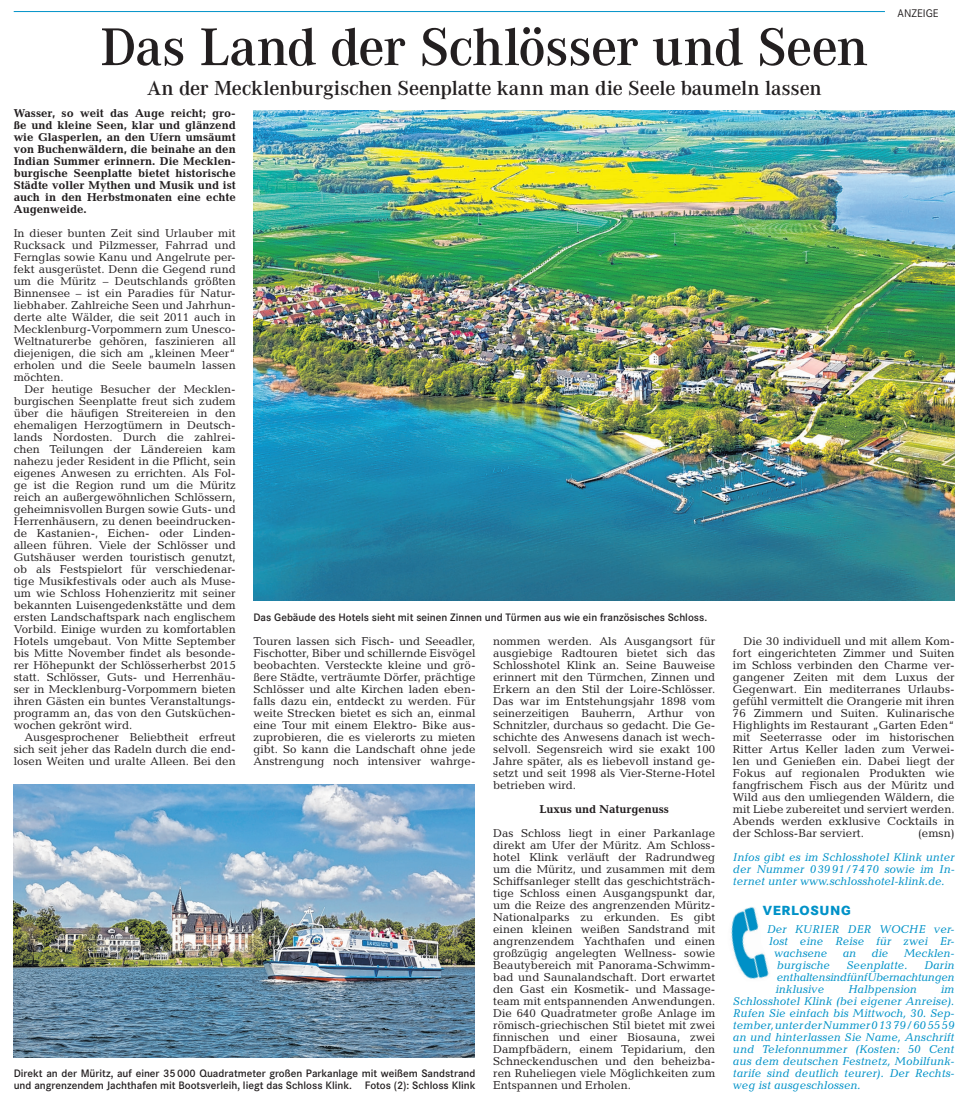
<style>
.page{position:relative;width:955px;height:1106px;background:#fff}
.page>*{position:absolute;margin:0;border:0;box-sizing:border-box;transform-origin:0 0}
.t1{font:600 55px "Corporate A";letter-spacing:-.015em;color:#231f20}
.t2{font:600 21px "Corporate A";letter-spacing:-.01em;color:#231f20}
.t3{font:800 13.75px "Corporate S";letter-spacing:.05em;color:#0092c8}
.t4{font:11.5px/12px "Candida";color:#231f20;text-align:justify}
.t5{font:italic 11.5px/12px "Candida";color:#0092c8;text-align:justify}
.t6{font:700 11.5px/12px "Candida";color:#231f20;text-align:justify}
.t7{font:11.5px "Corporate S";color:#231f20}
.t8{font:600 11.25px/12px "Corporate S";color:#231f20}
</style>
<div class="page">
<img style="left:731px;top:907px;width:19px;height:72px">
<hr style="left:14px;top:11px;width:870px;height:1px;background:#0092c8">
<img style="left:253px;top:110px;width:701px;height:491px">
<img style="left:13px;top:785px;width:461px;height:272px">
<p class="t1" style="left:100px;top:17px;width:768px">Das Land der Schlösser und Seen</p>
<p class="t2" style="left:147px;top:77px;width:676px">An der Mecklenburgischen Seenplatte kann man die Seele baumeln lassen</p>
<p class="t7" style="left:897px;top:7px;width:43px">ANZEIGE</p>
<p class="t6" style="left:14px;top:107px;width:223px">Wasser, so weit das Auge reicht; gro&shy;ße und kleine Seen, klar und glänzend wie Glasperlen, an den Ufern umsäumt von Buchenwäldern, die beinahe an den Indian Summer erinnern. Die Mecklen&shy;burgische Seenplatte bietet historische Städte voller Mythen und Musik und ist auch in den Herbstmonaten eine echte Augenweide.</p>
<p class="t4" style="left:14px;top:227px;width:223px">In dieser bunten Zeit sind Urlauber mit Rucksack und Pilzmesser, Fahrrad und Fernglas sowie Kanu und Angelrute per&shy;fekt ausgerüstet. Denn die Gegend rund um die Müritz – Deutschlands größten Binnensee – ist ein Paradies für Natur&shy;liebhaber. Zahlreiche Seen und Jahrhun&shy;derte alte Wälder, die seit 2011 auch in Mecklenburg-Vorpommern zum Unesco-Weltnaturerbe gehören, faszinieren all diejenigen, die sich am „kleinen Meer“ erholen und die Seele baumeln lassen möchten.</p>
<p class="t4" style="left:14px;top:383px;width:223px;text-indent:11px">Der heutige Besucher der Mecklen&shy;burgischen Seenplatte freut sich zudem über die häufigen Streitereien in den ehemaligen Herzogtümern in Deutsch&shy;lands Nordosten. Durch die zahlrei&shy;chen Teilungen der Ländereien kam nahezu jeder Resident in die Pflicht, sein eigenes Anwesen zu errichten. Als Fol&shy;ge ist die Region rund um die Müritz reich an außergewöhnlichen Schlössern, geheimnisvollen Burgen sowie Guts- und Herrenhäusern, zu denen beeindrucken&shy;de Kastanien-, Eichen- oder Linden&shy;alleen führen. Viele der Schlösser und Gutshäuser werden touristisch genutzt, ob als Festspielort für verschiedenar&shy;tige Musikfestivals oder auch als Muse&shy;um wie Schloss Hohenzieritz mit seiner bekannten Luisengedenkstätte und dem ersten Landschaftspark nach englischem Vorbild. Einige wurden zu komfortablen Hotels umgebaut. Von Mitte September bis Mitte November findet als besonde&shy;rer Höhepunkt der Schlösserherbst 2015 statt. Schlösser, Guts- und Herrenhäu&shy;ser in Mecklenburg-Vorpommern bieten ihren Gästen ein buntes Veranstaltungs&shy;programm an, das von den Gutsküchen&shy;wochen gekrönt wird.</p>
<p class="t4" style="left:14px;top:731px;width:223px;text-indent:11px">Ausgesprochener Beliebtheit erfreut sich seit jeher das Radeln durch die end&shy;losen Weiten und uralte Alleen. Bei den</p>
<p class="t8" style="left:253px;top:611px;width:455px">Das Gebäude des Hotels sieht mit seinen Zinnen und Türmen aus wie ein französisches Schloss.</p>
<p class="t4" style="left:253px;top:635px;width:223px">Touren lassen sich Fisch- und Seeadler, Fischotter, Biber und schillernde Eisvögel beobachten. Versteckte kleine und grö&shy;ßere Städte, verträumte Dörfer, prächtige Schlösser und alte Kirchen laden eben&shy;falls dazu ein, entdeckt zu werden. Für weite Strecken bietet es sich an, einmal eine Tour mit einem Elektro- Bike aus&shy;zuprobieren, die es vielerorts zu mieten gibt. So kann die Landschaft ohne jede Anstrengung noch intensiver wahrge-</p>
<p class="t4" style="left:493px;top:635px;width:223px">nommen werden. Als Ausgangsort für ausgiebige Radtouren bietet sich das Schlosshotel Klink an. Seine Bauweise erinnert mit den Türmchen, Zinnen und Erkern an den Stil der Loire-Schlösser.<br>Das war im Entstehungsjahr 1898 vom seinerzeitigen Bauherrn, Arthur von Schnitzler, durchaus so gedacht. Die Ge&shy;schichte des Anwesens danach ist wech&shy;selvoll. Segensreich wird sie exakt 100<br>Jahre später, als es liebevoll instand ge&shy;setzt und seit 1998 als Vier-Sterne-Hotel betrieben wird.</p>
<p class="t6" style="left:539px;top:803px;width:131px">Luxus und Naturgenuss</p>
<p class="t4" style="left:493px;top:827px;width:223px">Das Schloss liegt in einer Parkanlage direkt am Ufer der Müritz. Am Schloss&shy;hotel Klink verläuft der Radrundweg um die Müritz, und zusammen mit dem Schiffsanleger stellt das geschichtsträch&shy;tige Schloss einen Ausgangspunkt dar, um die Reize des angrenzenden Müritz-Nationalparks zu erkunden. Es gibt einen kleinen weißen Sandstrand mit angrenzendem Yachthafen und einen großzügig angelegten Wellness- sowie Beautybereich mit Panorama-Schwimm&shy;bad und Saunalandschaft. Dort erwartet den Gast ein Kosmetik- und Massage&shy;team mit entspannenden Anwendungen.<br>Die 640 Quadratmeter große Anlage im römisch-griechischen Stil bietet mit zwei finnischen und einer Biosauna, zwei Dampfbädern, einem Tepidarium, den Schneckenduschen und den beheizba&shy;ren Ruheliegen viele Möglichkeiten zum Entspannen und Erholen.</p>
<p class="t8" style="left:14px;top:1067px;width:463px">Direkt an der Müritz, auf einer 35000 Quadratmeter großen Parkanlage mit weißem Sandstrand und angrenzendem Jachthafen mit Bootsverleih, liegt das Schloss Klink. Fotos (2): Schloss Klink</p>
<p class="t4" style="left:732px;top:635px;width:223px;text-indent:11px">Die 30 individuell und mit allem Kom&shy;fort eingerichteten Zimmer und Suiten im Schloss verbinden den Charme ver&shy;gangener Zeiten mit dem Luxus der Gegenwart. Ein mediterranes Urlaubs&shy;gefühl vermittelt die Orangerie mit ihren 76 Zimmern und Suiten. Kulinarische Highlights im Restaurant „Garten Eden“ mit Seeterrasse oder im historischen Ritter Artus Keller laden zum Verwei&shy;len und Genießen ein. Dabei liegt der Fokus auf regionalen Produkten wie fangfrischem Fisch aus der Müritz und Wild aus den umliegenden Wäldern, die mit Liebe zubereitet und serviert werden.<br>Abends werden exklusive Cocktails in der Schloss-Bar serviert.</p>
<p class="t4" style="left:917px;top:827px;width:38px">(emsn)</p>
<p class="t5" style="left:732px;top:851px;width:223px">Infos gibt es im Schlosshotel Klink unter der Nummer 03991/7470 sowie im In&shy;ternet unter www.schlosshotel-klink.de.</p>
<p class="t3" style="left:762px;top:902px;width:90px">VERLOSUNG</p>
<p class="t5" style="left:766px;top:923px;width:189px">Der KURIER DER WOCHE ver-</p>
<p class="t5" style="left:769px;top:935px;width:186px">lost eine Reise für zwei Er-</p>
<p class="t5" style="left:774px;top:947px;width:55px">wachsene</p>
<p class="t5" style="left:842px;top:947px;width:15px">an</p>
<p class="t5" style="left:871px;top:947px;width:18px">die</p>
<p class="t5" style="left:903px;top:947px;width:52px">Mecklen-</p>
<p class="t5" style="left:776px;top:959px;width:55px">burgische</p>
<p class="t5" style="left:846px;top:959px;width:62px">Seenplatte.</p>
<p class="t5" style="left:775px;top:959px;width:180px;text-indent:148px">Darin enthalten sind fünf Übernachtungen inklusive</p>
<p class="t5" style="left:847px;top:983px;width:70px">Halbpension</p>
<p class="t5" style="left:732px;top:983px;width:223px;text-indent:208px">im Schlosshotel Klink (bei eigener Anreise).<br>Rufen Sie einfach bis Mittwoch, 30. Sep&shy;tember, unter der Nummer 01379/605559 an und hinterlassen Sie Name, Anschrift und Telefonnummer (Kosten: 50 Cent aus dem deutschen Festnetz, Mobilfunk&shy;tarife sind deutlich teurer). Der Rechts&shy;weg ist ausgeschlossen.</p>
</div>
